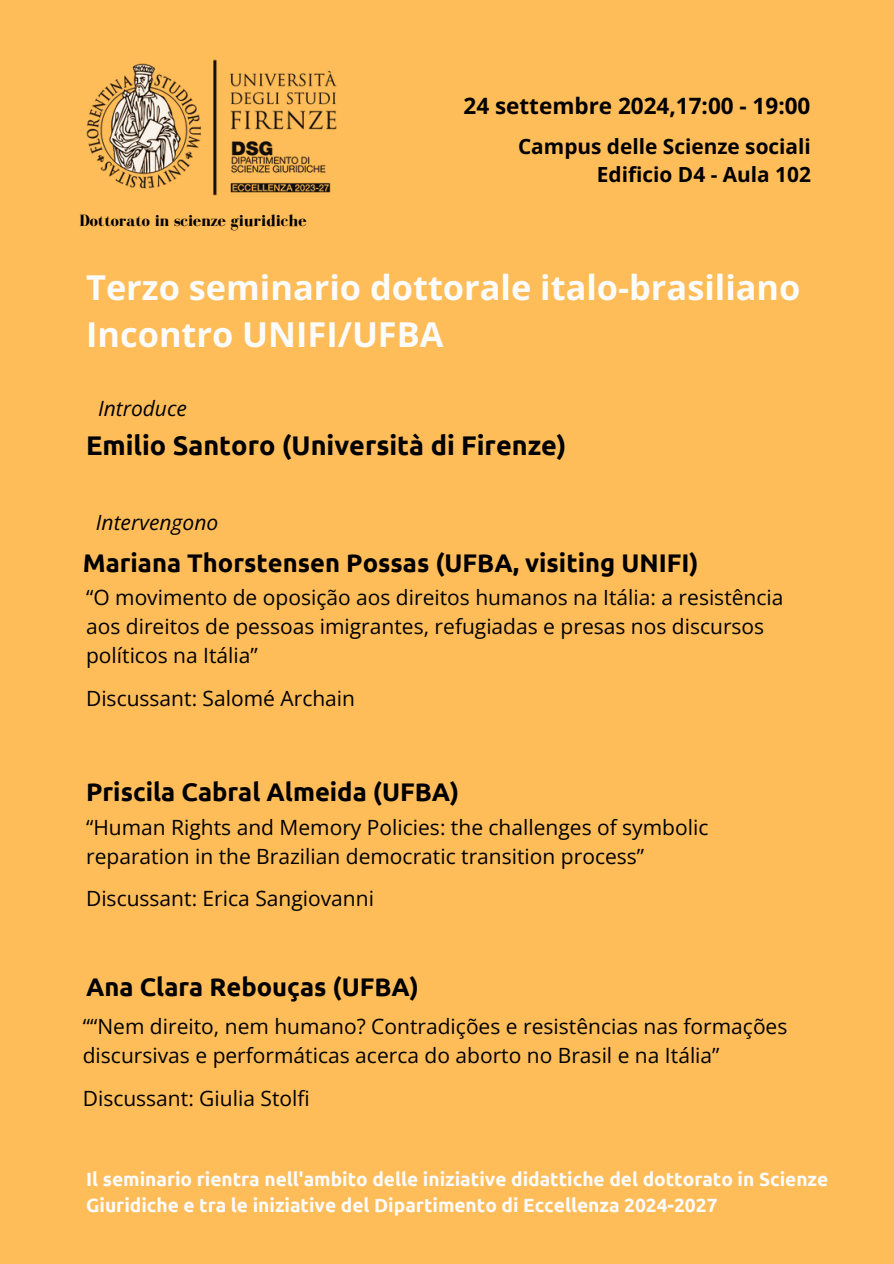
<style>
.page{position:relative;width:894px;height:1264px;background:#fff}
.page>*{position:absolute;margin:0;border:0;box-sizing:border-box;transform-origin:0 0}
.t1{font:700 34.35px/47.2px "Open Sans";color:#fcfcfc}
.t2{font:700 27px "Ubuntu";color:#000}
.t3{font:700 25.5px "Ubuntu";color:#000}
.t4{font:700 22.5px "Open Sans";color:#000}
.t5{font:21px/29px "Open Sans";color:#000}
.t6{font:italic 21px "Open Sans";color:#000}
.t7{font:700 20.85px/28.2px "Open Sans";color:#000;text-align:right}
.t8{font:700 19.05px/25.8px "Ubuntu";color:#fcfcfc}
.t9{font:700 16.8px "Bodoni FLF";color:#000}
</style>
<div class="page">
<div style="left:0;top:0;width:893px;height:1263px;background:#ffbd59"></div>
<img style="left:86px;top:59px;width:251px;height:137px">
<h3 class="t9" style="left:79px;top:211px;width:228px">Dottorato in scienze giuridiche</h3>
<h3 class="t4" style="left:463px;top:90px;width:348px">24 settembre 2024,17:00 - 19:00</h3>
<p class="t7" style="left:518px;top:132px;width:294px">Campus delle Scienze sociali<br>Edificio D4 - Aula 102</p>
<h4 class="t1" style="left:86px;top:262px;width:715px">Terzo seminario dottorale italo-brasiliano<br>Incontro UNIFI/UFBA</h4>
<h4 class="t6" style="left:98px;top:393px;width:90px">Introduce</h4>
<h2 class="t2" style="left:86px;top:430px;width:482px">Emilio Santoro (Università di Firenze)</h2>
<h1 class="t6" style="left:96px;top:507px;width:124px">Intervengono</h1>
<h4 class="t3" style="left:83px;top:548px;width:617px">Mariana Thorstensen Possas (UFBA, visiting UNIFI)</h4>
<h2 class="t5" style="left:86px;top:583px;width:698px">“O movimento de oposição aos direitos humanos na Itália: a resistência aos direitos de pessoas imigrantes, refugiadas e presas nos discursos políticos na Itália”</h2>
<h4 class="t5" style="left:86px;top:683px;width:270px">Discussant: Salomé Archain</h4>
<h4 class="t3" style="left:86px;top:777px;width:374px">Priscila Cabral Almeida (UFBA)</h4>
<h4 class="t5" style="left:86px;top:812px;width:623px">“Human Rights and Memory Policies: the challenges of symbolic reparation in the Brazilian democratic transition process”</h4>
<h2 class="t5" style="left:86px;top:883px;width:289px">Discussant: Erica Sangiovanni</h2>
<h5 class="t3" style="left:86px;top:972px;width:334px">Ana Clara Rebouças (UFBA)</h5>
<h4 class="t5" style="left:83px;top:1011px;width:706px">““Nem direito, nem humano? Contradições e resistências nas formações discursivas e performáticas acerca do aborto no Brasil e na Itália”</h4>
<h4 class="t5" style="left:83px;top:1083px;width:228px">Discussant: Giulia Stolfi</h4>
<h2 class="t8" style="left:86px;top:1165px;width:743px">Il seminario rientra nell'ambito delle iniziative didattiche del dottorato in Scienze<br>Giuridiche e tra le iniziative del Dipartimento di Eccellenza 2024-2027</h2>
</div>
